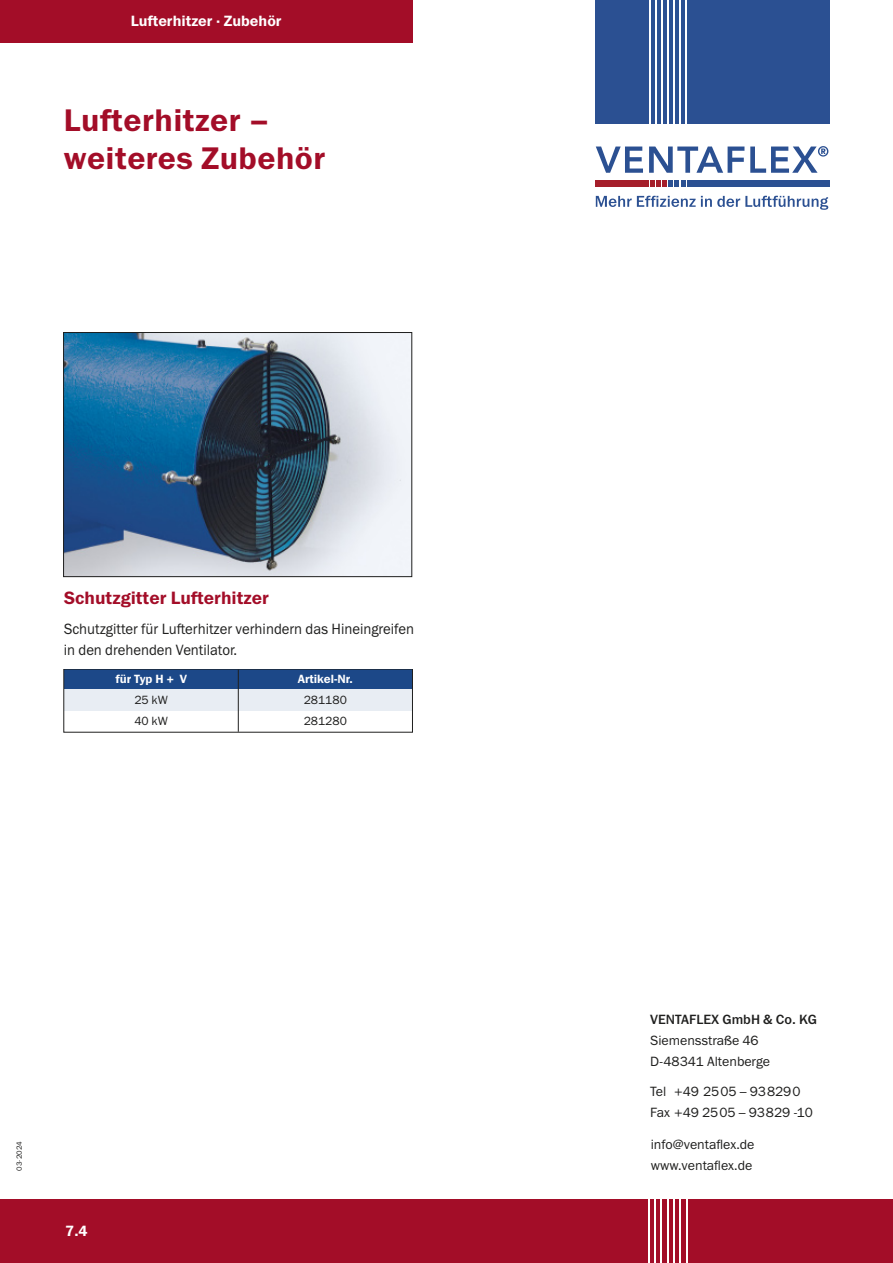
<style>
.page{position:relative;width:893px;height:1263px;background:#fff}
.page>*{position:absolute;margin:0;border:0;box-sizing:border-box;transform-origin:0 0}
.t1{font:600 31.5px/37.8px "Franklin Gothic ITC";letter-spacing:.015em;color:#a30d28}
.t2{font:600 18px "Franklin Gothic ITC";color:#a30d28}
.t3{font:15px/21px "Franklin Gothic ITC";color:#1f1f1e;scale:.95 1}
.t4{font:600 15px "Franklin Gothic ITC";color:#fff}
.t5{font:13.5px "Franklin Gothic ITC";color:#1f1f1e}
.t6{font:500 13.5px "Franklin Gothic ITC";color:#1f1f1e}
.t7{font:600 12px "Franklin Gothic ITC";color:#fff}
.t8{font:12px "Franklin Gothic ITC";color:#1f1f1e}
.t9{font:7.5px "Franklin Gothic ITC";color:#1f1f1e}
</style>
<div class="page">
<div style="left:0;top:0;width:412px;height:43px;background:#a30d28"></div>
<div style="left:0;top:1199px;width:893px;height:64px;background:#a30d28"></div>
<img style="left:65px;top:334px;width:345px;height:241px">
<div style="left:63px;top:332px;width:349px;height:245px;border:1px solid #1f1f1e"></div>
<div style="left:64px;top:669px;width:174px;height:21px;background:#1c4888"></div>
<div style="left:238px;top:669px;width:174px;height:21px;background:#1c4888"></div>
<div style="left:64px;top:690px;width:174px;height:21px;background:#e8edf3"></div>
<div style="left:238px;top:690px;width:174px;height:21px;background:#e8edf3"></div>
<div style="left:64px;top:669px;width:348px;height:63px;border:1px solid #1f1f1e"></div>
<hr style="left:238px;top:669px;width:1px;height:63px;background:#1f1f1e">
<hr style="left:648px;top:1198px;width:1px;height:65px;background:#fff">
<hr style="left:654px;top:1198px;width:2px;height:65px;background:#fff">
<hr style="left:660px;top:1198px;width:2px;height:65px;background:#fff">
<hr style="left:667px;top:1198px;width:1px;height:65px;background:#fff">
<hr style="left:673px;top:1198px;width:2px;height:65px;background:#fff">
<hr style="left:679px;top:1198px;width:2px;height:65px;background:#fff">
<hr style="left:686px;top:1198px;width:1px;height:65px;background:#fff">
<div style="left:595px;top:0;width:235px;height:123px;background:#2b5092"></div>
<hr style="left:649px;top:0;width:2px;height:123px;background:#fff">
<hr style="left:655px;top:0;width:2px;height:123px;background:#fff">
<hr style="left:661px;top:0;width:2px;height:123px;background:#fff">
<hr style="left:667px;top:0;width:2px;height:123px;background:#fff">
<hr style="left:673px;top:0;width:2px;height:123px;background:#fff">
<hr style="left:679px;top:0;width:2px;height:123px;background:#fff">
<hr style="left:685px;top:0;width:2px;height:123px;background:#fff">
<svg style="left:596px;top:196px;width:232px;height:14px"></svg>
<svg style="left:596px;top:146px;width:232px;height:27px"></svg>
<div style="left:595px;top:180px;width:54px;height:7px;background:#a51e2a"></div>
<div style="left:687px;top:180px;width:143px;height:7px;background:#2b5092"></div>
<svg style="left:650px;top:180px;width:35px;height:7px"></svg>
<p class="t4" style="left:131px;top:15px;width:152px">Lufterhitzer · Zubehör</p>
<p class="t1" style="left:64px;top:104px;width:263px">Lufterhitzer – weiteres Zubehör</p>
<p class="t2" style="left:64px;top:592px;width:207px">Schutzgitter Lufterhitzer</p>
<p class="t3" style="left:64px;top:619px;width:370px">Schutzgitter für Lufterhitzer verhindern das Hineingreifen in den drehenden Ventilator.</p>
<p class="t7" style="left:115px;top:675px;width:73px">für Typ H + V</p>
<p class="t7" style="left:298px;top:675px;width:57px">Artikel-Nr.</p>
<p class="t8" style="left:134px;top:695px;width:35px">25 kW</p>
<p class="t8" style="left:304px;top:695px;width:45px">281180</p>
<p class="t8" style="left:134px;top:716px;width:35px">40 kW</p>
<p class="t8" style="left:304px;top:716px;width:45px">281280</p>
<p class="t9" style="left:17px;top:1171px;width:31px;rotate:-90deg">03-2024</p>
<p class="t4" style="left:65px;top:1226px;width:24px">7.4</p>
<p class="t6" style="left:650px;top:1014px;width:168px">VENTAFLEX GmbH &amp; Co. KG</p>
<p class="t5" style="left:650px;top:1035px;width:110px">Siemensstraße 46</p>
<p class="t5" style="left:650px;top:1056px;width:121px">D-48341 Altenberge</p>
<p class="t5" style="left:650px;top:1087px;width:152px">Tel +49 2505–938290</p>
<p class="t5" style="left:650px;top:1108px;width:164px">Fax +49 2505–93829 -10</p>
<p class="t5" style="left:651px;top:1139px;width:105px">info@ventaflex.de</p>
<p class="t5" style="left:651px;top:1160px;width:103px">www.ventaflex.de</p>
</div>
